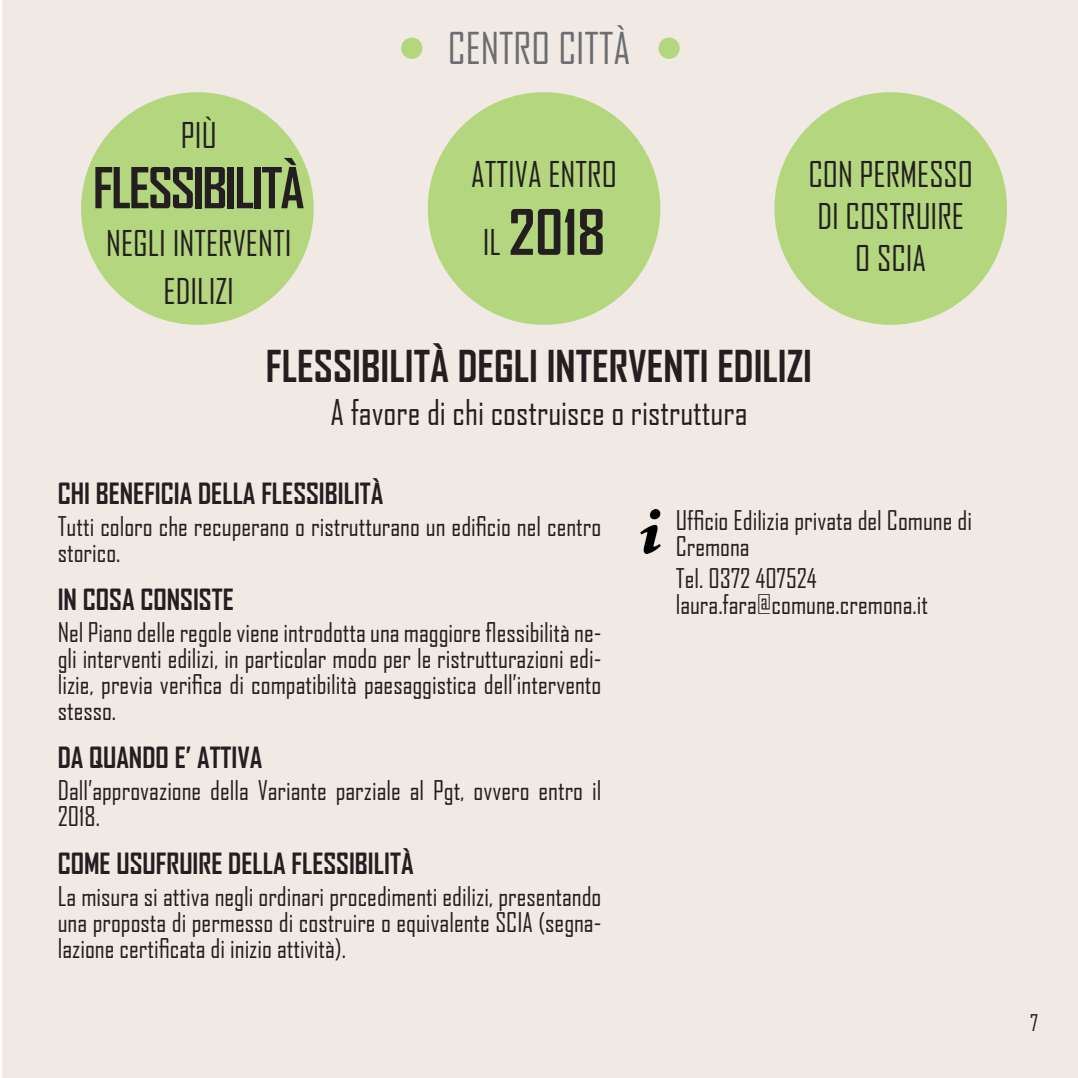
<style>
.page{position:relative;width:1078px;height:1078px;background:#fff}
.page>*{position:absolute;margin:0;border:0;box-sizing:border-box;transform-origin:0 0}
.t1{font:700 60px "Agency FB";color:#231f20}
.t2{font:700 54px "Agency FB";letter-spacing:-.04em;color:#231f20}
.t3{font:700 42px "Agency FB";color:#231f20}
.t4{font:42px "Agency FB";color:#6c6d70}
.t5{font:34px/42px "Agency FB";color:#231f20;text-align:center}
.t6{font:700 28px "Agency FB";color:#231f20}
.t7{font:26px/26px "Agency FB";color:#231f20}
.t8{font:22px "Agency FB";color:#231f20}
.s1{font-weight:400;font-size:34px}
</style>
<div class="page">
<div style="left:2px;top:0;width:1075px;height:1077px;background:#f0e9e4"></div>
<div style="left:81px;top:92px;width:232px;height:233px;background:#b3d67e;border-radius:50%"></div>
<div style="left:427px;top:92px;width:233px;height:233px;background:#b3d67e;border-radius:50%"></div>
<div style="left:774px;top:92px;width:232px;height:233px;background:#b3d67e;border-radius:50%"></div>
<div style="left:401px;top:38px;width:21px;height:21px;background:#b3d67e;border-radius:50%"></div>
<div style="left:658px;top:38px;width:21px;height:21px;background:#b3d67e;border-radius:50%"></div>
<img style="left:640px;top:509px;width:20px;height:44px">
<h3 class="t5" style="left:181px;top:114px;width:37px">PIÙ</h3>
<h2 class="t2" style="left:93px;top:154px;width:213px">FLESSIBILITÀ</h2>
<h3 class="t5" style="left:106px;top:219px;width:187px;line-height:48px">NEGLI INTERVENTI<br>EDILIZI</h3>
<h3 class="t4" style="left:447px;top:23px;width:184px">CENTRO CITTÀ</h3>
<h3 class="t5" style="left:471px;top:152px;width:147px">ATTIVA ENTRO</h3>
<h1 class="t1" style="left:482px;top:195px;width:124px"><span class="s1">IL</span> 2018</h1>
<h3 class="t5" style="left:808px;top:152px;width:166px">CON PERMESSO<br>DI COSTRUIRE<br>O SCIA</h3>
<h3 class="t3" style="left:266px;top:340px;width:547px">FLESSIBILITÀ DEGLI INTERVENTI EDILIZI</h3>
<h3 class="t5" style="left:330px;top:390px;width:418px">A favore di chi costruisce o ristruttura</h3>
<p class="t6" style="left:58px;top:475px;width:327px">CHI BENEFICIA DELLA FLESSIBILITÀ</p>
<p class="t7" style="left:58px;top:512px;width:545px">Tutti coloro che recuperano o ristrutturano un edificio nel centro storico.</p>
<p class="t6" style="left:58px;top:581px;width:177px">IN COSA CONSISTE</p>
<p class="t7" style="left:58px;top:618px;width:545px;text-align:justify">Nel Piano delle regole viene introdotta una maggiore flessibilità ne&shy;gli interventi edilizi, in particolar modo per le ristrutturazioni edi&shy;lizie, previa verifica di compatibilità paesaggistica dell’intervento stesso.</p>
<p class="t6" style="left:58px;top:739px;width:206px">DA QUANDO E’ ATTIVA</p>
<p class="t7" style="left:58px;top:776px;width:545px">Dall’approvazione della Variante parziale al Pgt, ovvero entro il<br>2018.</p>
<p class="t6" style="left:58px;top:845px;width:357px">COME USUFRUIRE DELLA FLESSIBILITÀ</p>
<p class="t7" style="left:58px;top:882px;width:545px;text-align:justify">La misura si attiva negli ordinari procedimenti edilizi, presentando una proposta di permesso di costruire o equivalente SCIA (segna&shy;lazione certificata di inizio attività).</p>
<p class="t7" style="left:675px;top:506px;width:298px">Ufficio Edilizia privata del Comune di<br>Cremona</p>
<p class="t7" style="left:675px;top:564px;width:254px">Tel. 0372 407524 laura.fara@comune.cremona.it</p>
<p class="t8" style="left:1029px;top:1009px;width:9px">7</p>
</div>
